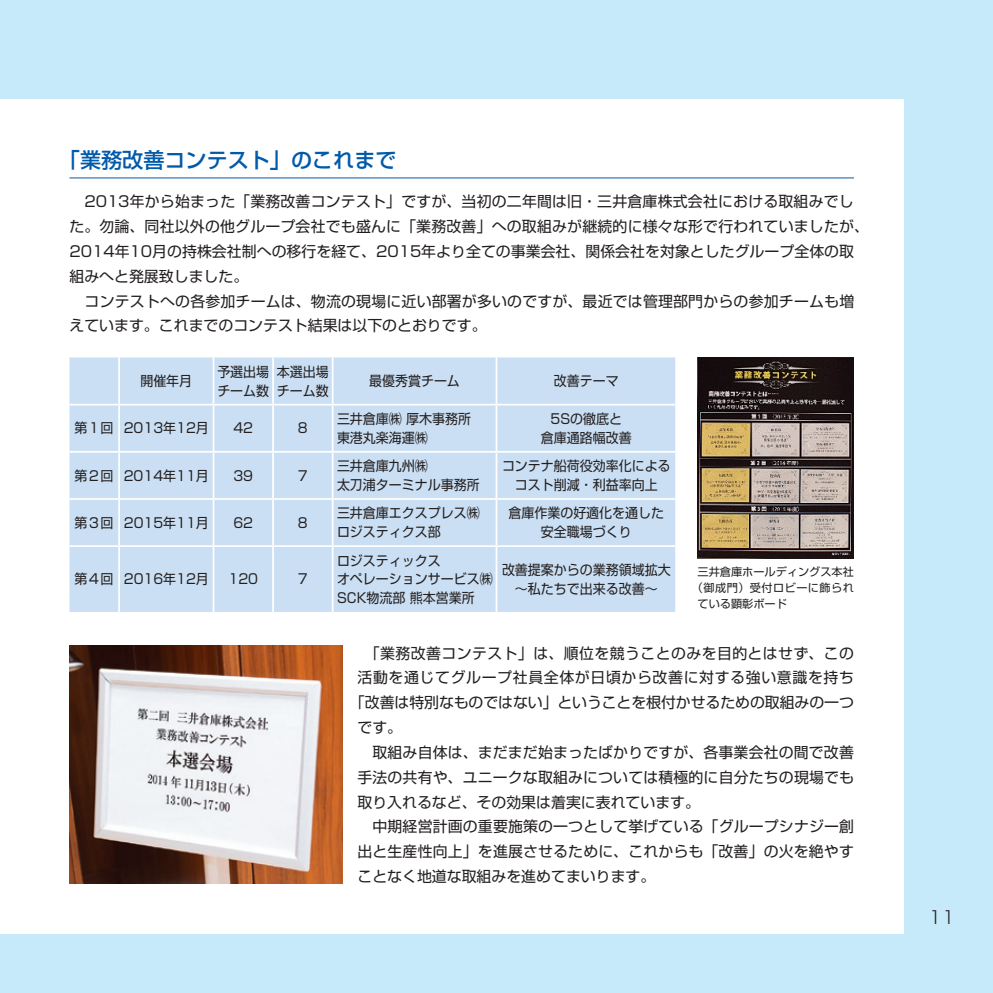
<style>
.page{position:relative;width:993px;height:993px;background:#fff}
.page>*{position:absolute;margin:0;border:0;box-sizing:border-box;transform-origin:0 0}
.t1{font:500 21px "Shin Go Pr 5";color:#015aaa}
.t2{font:300 17.5px "Shin Go Pr 5";color:#231f20}
.t3{font:14.88px/24.8px "Shin Go Pr 5";letter-spacing:.01em;color:#231f20}
.t4{font:14.88px "Shin Go Pr 5";letter-spacing:.03em;color:#231f20}
.t5{font:14.88px "Shin Go Pr 5";letter-spacing:.045em;color:#231f20}
.t6{font:13.65px/18.6px "Shin Go Pr 5";color:#231f20;scale:.95 1}
.t7{font:11.2px "Shin Go Pr 5";color:#231f20}
.t8{font:11.2px "Shin Go Pr 5";letter-spacing:.04em;color:#231f20}
</style>
<div class="page">
<div style="left:0;top:0;width:992px;height:992px;background:#c6eafa"></div>
<div style="left:0;top:99px;width:903px;height:834px;background:#fff"></div>
<hr style="left:69px;top:177px;width:784px;height:1px;background:#015aaa">
<img style="left:69px;top:645px;width:273px;height:238px">
<div style="left:69px;top:357px;width:606px;height:254px;background:#cadff3"></div>
<hr style="left:118px;top:357px;width:2px;height:46px;background:#fff">
<hr style="left:212px;top:357px;width:2px;height:46px;background:#fff">
<hr style="left:272px;top:357px;width:2px;height:46px;background:#fff">
<hr style="left:331px;top:357px;width:2px;height:46px;background:#fff">
<hr style="left:495px;top:357px;width:2px;height:46px;background:#fff">
<hr style="left:69px;top:403px;width:50px;height:2px;background:#fff">
<hr style="left:119px;top:403px;width:94px;height:2px;background:#fff">
<hr style="left:118px;top:405px;width:2px;height:46px;background:#fff">
<hr style="left:213px;top:403px;width:60px;height:2px;background:#fff">
<hr style="left:212px;top:405px;width:2px;height:46px;background:#fff">
<hr style="left:273px;top:403px;width:59px;height:2px;background:#fff">
<hr style="left:272px;top:405px;width:2px;height:46px;background:#fff">
<hr style="left:332px;top:403px;width:164px;height:2px;background:#fff">
<hr style="left:331px;top:405px;width:2px;height:46px;background:#fff">
<hr style="left:496px;top:403px;width:179px;height:2px;background:#fff">
<hr style="left:495px;top:405px;width:2px;height:46px;background:#fff">
<hr style="left:69px;top:451px;width:50px;height:1px;background:#fff">
<hr style="left:119px;top:451px;width:94px;height:1px;background:#fff">
<hr style="left:118px;top:452px;width:2px;height:46px;background:#fff">
<hr style="left:213px;top:451px;width:60px;height:1px;background:#fff">
<hr style="left:212px;top:452px;width:2px;height:46px;background:#fff">
<hr style="left:273px;top:451px;width:59px;height:1px;background:#fff">
<hr style="left:272px;top:452px;width:2px;height:46px;background:#fff">
<hr style="left:332px;top:451px;width:164px;height:1px;background:#fff">
<hr style="left:331px;top:452px;width:2px;height:46px;background:#fff">
<hr style="left:496px;top:451px;width:179px;height:1px;background:#fff">
<hr style="left:495px;top:452px;width:2px;height:46px;background:#fff">
<hr style="left:69px;top:498px;width:50px;height:1px;background:#fff">
<hr style="left:119px;top:498px;width:94px;height:1px;background:#fff">
<hr style="left:118px;top:499px;width:2px;height:46px;background:#fff">
<hr style="left:213px;top:498px;width:60px;height:1px;background:#fff">
<hr style="left:212px;top:499px;width:2px;height:46px;background:#fff">
<hr style="left:273px;top:498px;width:59px;height:1px;background:#fff">
<hr style="left:272px;top:499px;width:2px;height:46px;background:#fff">
<hr style="left:332px;top:498px;width:164px;height:1px;background:#fff">
<hr style="left:331px;top:499px;width:2px;height:46px;background:#fff">
<hr style="left:496px;top:498px;width:179px;height:1px;background:#fff">
<hr style="left:495px;top:499px;width:2px;height:46px;background:#fff">
<hr style="left:69px;top:545px;width:50px;height:2px;background:#fff">
<hr style="left:119px;top:545px;width:94px;height:2px;background:#fff">
<hr style="left:118px;top:547px;width:2px;height:64px;background:#fff">
<hr style="left:213px;top:545px;width:60px;height:2px;background:#fff">
<hr style="left:212px;top:547px;width:2px;height:64px;background:#fff">
<hr style="left:273px;top:545px;width:59px;height:2px;background:#fff">
<hr style="left:272px;top:547px;width:2px;height:64px;background:#fff">
<hr style="left:332px;top:545px;width:164px;height:2px;background:#fff">
<hr style="left:331px;top:547px;width:2px;height:64px;background:#fff">
<hr style="left:496px;top:545px;width:179px;height:2px;background:#fff">
<hr style="left:495px;top:547px;width:2px;height:64px;background:#fff">
<img style="left:697px;top:357px;width:156px;height:201px">
<h1 class="t1" style="left:59px;top:142px;width:339px">「業務改善コンテスト」のこれまで</h1>
<p class="t3" style="left:69px;top:188px;width:800px">　2013年から始まった「業務改善コンテスト」ですが、当初の二年間は旧・三井倉庫株式会社における取組みでした。勿論、同社以外の他グループ会社でも盛んに「業務改善」への取組みが継続的に様々な形で行われていましたが、2014年10月の持株会社制への移行を経て、2015年より全ての事業会社、関係会社を対象としたグループ全体の取組みへと発展致しました。<br>　コンテストへの各参加チームは、物流の現場に近い部署が多いのですが、最近では管理部門からの参加チームも増えています。これまでのコンテスト結果は以下のとおりです。</p>
<p class="t6" style="left:140px;top:370px;width:56px">開催年月</p>
<p class="t6" style="left:217px;top:361px;width:56px">予選出場チーム数</p>
<p class="t6" style="left:277px;top:361px;width:56px">本選出場チーム数</p>
<p class="t6" style="left:369px;top:370px;width:97px">最優秀賞チーム</p>
<p class="t6" style="left:553px;top:370px;width:70px">改善テーマ</p>
<p class="t6" style="left:74px;top:417px;width:143px">第１回 2013年12月</p>
<p class="t6" style="left:233px;top:417px;width:22px">42</p>
<p class="t6" style="left:298px;top:417px;width:12px">8</p>
<p class="t6" style="left:337px;top:408px;width:142px">三井倉庫㈱ 厚木事務所東港丸楽海運㈱</p>
<p class="t6" style="left:540px;top:408px;width:97px;text-align:center">5Sの徹底と<br>倉庫通路幅改善</p>
<p class="t6" style="left:74px;top:464px;width:143px">第２回 2014年11月</p>
<p class="t6" style="left:233px;top:464px;width:22px">39</p>
<p class="t6" style="left:298px;top:464px;width:12px">7</p>
<p class="t6" style="left:337px;top:455px;width:152px">三井倉庫九州㈱<br>太刀浦ターミナル事務所</p>
<p class="t6" style="left:502px;top:455px;width:179px;text-align:center">コンテナ船荷役効率化によるコスト削減・利益率向上</p>
<p class="t6" style="left:74px;top:512px;width:143px">第３回 2015年11月</p>
<p class="t6" style="left:233px;top:512px;width:22px">62</p>
<p class="t6" style="left:298px;top:512px;width:12px">8</p>
<p class="t6" style="left:337px;top:502px;width:152px">三井倉庫エクスプレス㈱ロジスティクス部</p>
<p class="t6" style="left:508px;top:502px;width:165px;text-align:center">倉庫作業の好適化を通した安全職場づくり</p>
<p class="t6" style="left:74px;top:568px;width:143px">第４回 2016年12月</p>
<p class="t6" style="left:228px;top:568px;width:33px">120</p>
<p class="t6" style="left:298px;top:568px;width:12px">7</p>
<p class="t6" style="left:337px;top:549px;width:165px">ロジスティックス<br>オペレーションサービス㈱<br>SCK物流部 熊本営業所</p>
<p class="t6" style="left:502px;top:559px;width:179px;text-align:center">改善提案からの業務領域拡大～私たちで出来る改善～</p>
<p class="t7" style="left:697px;top:562px;width:158px">三井倉庫ホールディングス本社</p>
<p class="t8" style="left:691px;top:578px;width:163px">（御成門）受付ロビーに飾られ</p>
<p class="t7" style="left:697px;top:594px;width:91px">ている顕彰ボード</p>
<p class="t4" style="left:357px;top:640px;width:498px">　「業務改善コンテスト」は、順位を競うことのみを目的とはせず、この</p>
<p class="t5" style="left:357px;top:665px;width:498px">活動を通じてグループ社員全体が日頃から改善に対する強い意識を持ち</p>
<p class="t3" style="left:350px;top:688px;width:505px">「改善は特別なものではない」ということを根付かせるための取組みの一つ</p>
<p class="t3" style="left:357px;top:713px;width:46px">です。</p>
<p class="t3" style="left:357px;top:738px;width:498px">　取組み自体は、まだまだ始まったばかりですが、各事業会社の間で改善</p>
<p class="t3" style="left:357px;top:763px;width:498px">手法の共有や、ユニークな取組みについては積極的に自分たちの現場でも</p>
<p class="t3" style="left:357px;top:787px;width:344px">取り入れるなど、その効果は着実に表れています。</p>
<p class="t3" style="left:357px;top:812px;width:498px">　中期経営計画の重要施策の一つとして挙げている「グループシナジー創</p>
<p class="t3" style="left:357px;top:837px;width:498px">出と生産性向上」を進展させるために、これからも「改善」の火を絶やす</p>
<p class="t3" style="left:357px;top:862px;width:299px">ことなく地道な取組みを進めてまいります。</p>
<p class="t2" style="left:928px;top:902px;width:28px">11</p>
</div>
